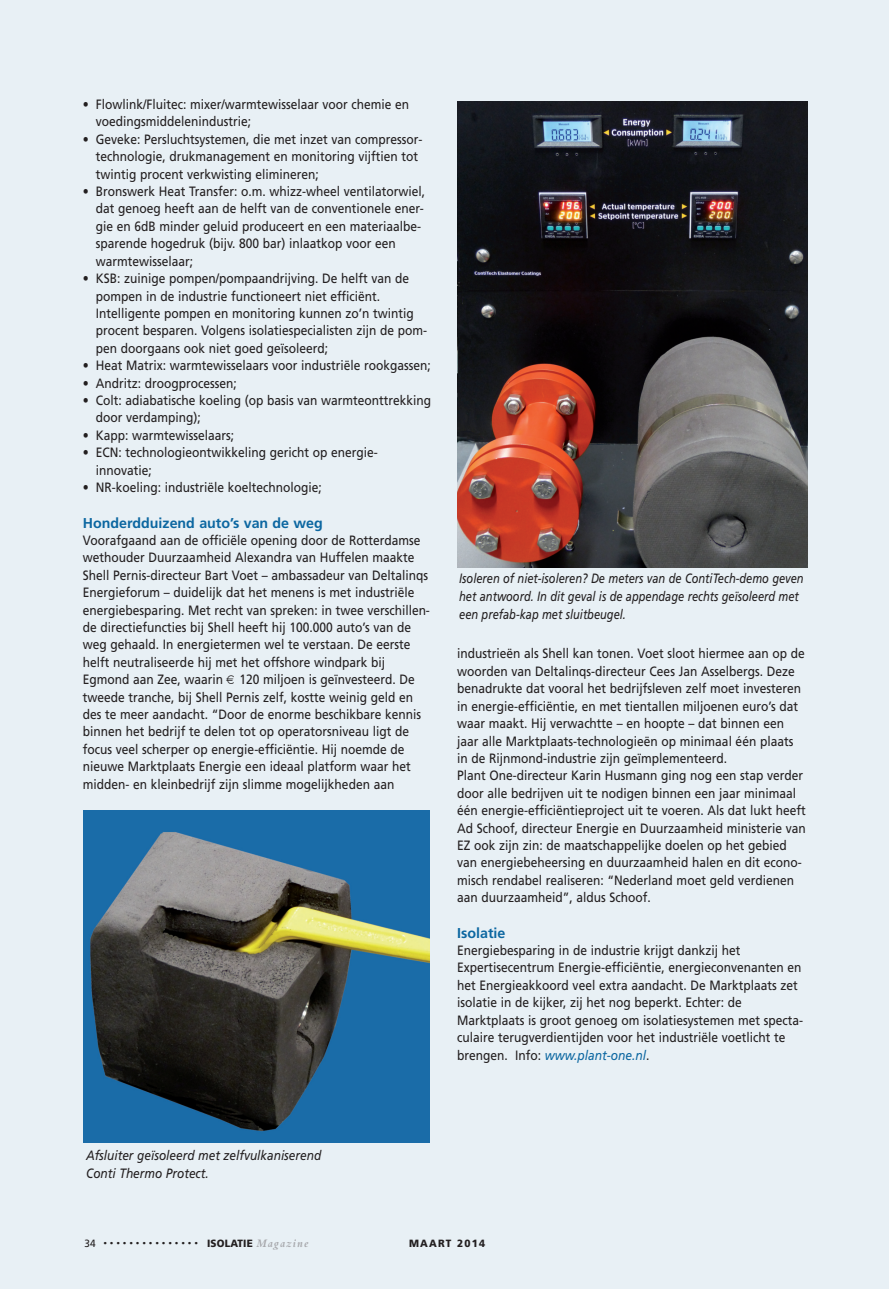
<style>
.page{position:relative;width:889px;height:1289px;background:#fff}
.page>*{position:absolute;margin:0;border:0;box-sizing:border-box;transform-origin:0 0}
.t1{font:25.5px "P Bembo";color:#231f20;scale:.95 1}
.t2{font:700 14.25px "Frutiger";color:#0c67a1}
.t3{font:13.5px/17.4px "Frutiger";color:#231f20;scale:.89 1}
.t4{font:italic 13.5px/18px "Frutiger";color:#231f20;scale:.82 1}
.t5{font:italic 13.5px/18px "Frutiger";color:#231f20;scale:.88 1}
.t6{font:900 10.5px "Frutiger";letter-spacing:.01em;color:#231f20;scale:.95 1}
.t7{font:900 10.5px "Frutiger";letter-spacing:.12em;color:#231f20;scale:.95 1}
.t8{font:10.5px "Frutiger";color:#231f20;scale:.95 1}
.s1{font-style:italic;color:#0c67a1}
.s2{font-family:"P Bembo";font-weight:700;font-style:italic;font-size:12px;color:#a8a9ad}
</style>
<div class="page">
<div style="left:0;top:0;width:889px;height:1288px;background:#e8f0f5"></div>
<img style="left:84px;top:810px;width:346px;height:332px">
<img style="left:458px;top:102px;width:349px;height:465px">
<p class="t3" style="left:96px;top:97px;width:354px;text-indent:-13px">• Flowlink/Fluitec: mixer/warmtewisselaar voor chemie en voedingsmiddelenindustrie;</p>
<p class="t3" style="left:96px;top:131px;width:368px;text-indent:-13px">• Geveke: Persluchtsystemen, die met inzet van compressor&shy;technologie, drukmanagement en monitoring vijftien tot twintig procent verkwisting elimineren;</p>
<p class="t3" style="left:96px;top:184px;width:372px;text-indent:-13px">• Bronswerk Heat Transfer: o.m. whizz-wheel ventilatorwiel, dat genoeg heeft aan de helft van de conventionele ener&shy;gie en 6dB minder geluid produceert en een materiaalbe&shy;sparende hogedruk (bijv. 800 bar) inlaatkop voor een warmtewisselaar;</p>
<p class="t3" style="left:96px;top:271px;width:374px;text-indent:-13px">• KSB: zuinige pompen/pompaandrijving. De helft van de pompen in de industrie functioneert niet efficiënt.<br>Intelligente pompen en monitoring kunnen zo’n twintig procent besparen. Volgens isolatiespecialisten zijn de pom&shy;pen doorgaans ook niet goed geïsoleerd;</p>
<p class="t3" style="left:83px;top:358px;width:392px">• Heat Matrix: warmtewisselaars voor industriële rookgassen;</p>
<p class="t3" style="left:83px;top:375px;width:174px">• Andritz: droogprocessen;</p>
<p class="t3" style="left:96px;top:392px;width:378px;text-indent:-13px">• Colt: adiabatische koeling (op basis van warmteonttrekking door verdamping);</p>
<p class="t3" style="left:83px;top:427px;width:171px">• Kapp: warmtewisselaars;</p>
<p class="t3" style="left:96px;top:445px;width:318px;text-indent:-13px">• ECN: technologieontwikkeling gericht op energie&shy;innovatie;</p>
<p class="t3" style="left:83px;top:479px;width:270px">• NR-koeling: industriële koeltechnologie;</p>
<p class="t2" style="left:83px;top:516px;width:241px">Honderdduizend auto’s van de weg</p>
<p class="t3" style="left:83px;top:532px;width:391px">Voorafgaand aan de officiële opening door de Rotterdamse wethouder Duurzaamheid Alexandra van Huffelen maakte Shell Pernis-directeur Bart Voet – ambassadeur van Deltalinqs Energieforum – duidelijk dat het menens is met industriële energiebesparing. Met recht van spreken: in twee verschillen&shy;de directiefuncties bij Shell heeft hij 100.000 auto’s van de weg gehaald. In energietermen wel te verstaan. De eerste helft neutraliseerde hij met het offshore windpark bij Egmond aan Zee, waarin 120 miljoen is geïnvesteerd. De tweede tranche, bij Shell Pernis zelf, kostte weinig geld en des te meer aandacht. “Door de enorme beschikbare kennis binnen het bedrijf te delen tot op operatorsniveau ligt de focus veel scherper op energie-efficiëntie. Hij noemde de nieuwe Marktplaats Energie een ideaal platform waar het midden- en kleinbedrijf zijn slimme mogelijkheden aan</p>
<p class="t4" style="left:459px;top:570px;width:421px">Isoleren of niet-isoleren? De meters van de ContiTech-demo geven het antwoord. In dit geval is de appendage rechts geïsoleerd met een prefab-kap met sluitbeugel.</p>
<p class="t3" style="left:457px;top:646px;width:393px">industrieën als Shell kan tonen. Voet sloot hiermee aan op de woorden van Deltalinqs-directeur Cees Jan Asselbergs. Deze benadrukte dat vooral het bedrijfsleven zelf moet investeren in energie-efficiëntie, en met tientallen miljoenen euro’s dat waar maakt. Hij verwachtte – en hoopte – dat binnen een jaar alle Marktplaats-technologieën op minimaal één plaats in de Rijnmond-industrie zijn geïmplementeerd.<br>Plant One-directeur Karin Husmann ging nog een stap verder door alle bedrijven uit te nodigen binnen een jaar minimaal één energie-efficiëntieproject uit te voeren. Als dat lukt heeft Ad Schoof, directeur Energie en Duurzaamheid ministerie van EZ ook zijn zin: de maatschappelijke doelen op het gebied van energiebeheersing en duurzaamheid halen en dit econo&shy;misch rendabel realiseren: “Nederland moet geld verdienen aan duurzaamheid”, aldus Schoof.</p>
<p class="t2" style="left:457px;top:926px;width:50px">Isolatie</p>
<p class="t3" style="left:457px;top:942px;width:390px">Energiebesparing in de industrie krijgt dankzij het Expertisecentrum Energie-efficiëntie, energieconvenanten en het Energieakkoord veel extra aandacht. De Marktplaats zet isolatie in de kijker, zij het nog beperkt. Echter: de Marktplaats is groot genoeg om isolatiesystemen met specta&shy;culaire terugverdientijden voor het industriële voetlicht te brengen. Info: <span class="s1">www.plant-one.nl</span>.</p>
<p class="t5" style="left:86px;top:1147px;width:269px">Afsluiter geïsoleerd met zelfvulkaniserend<br>Conti Thermo Protect.</p>
<p class="t8" style="left:84px;top:1238px;width:13px">34</p>
<h1 class="t1" style="left:102px;top:1225px;width:104px">...............</h1>
<p class="t6" style="left:207px;top:1238px;width:108px">ISOLATIE <span class="s2">Magazine</span></p>
<p class="t7" style="left:409px;top:1238px;width:82px">MAART 2014</p>
</div>
